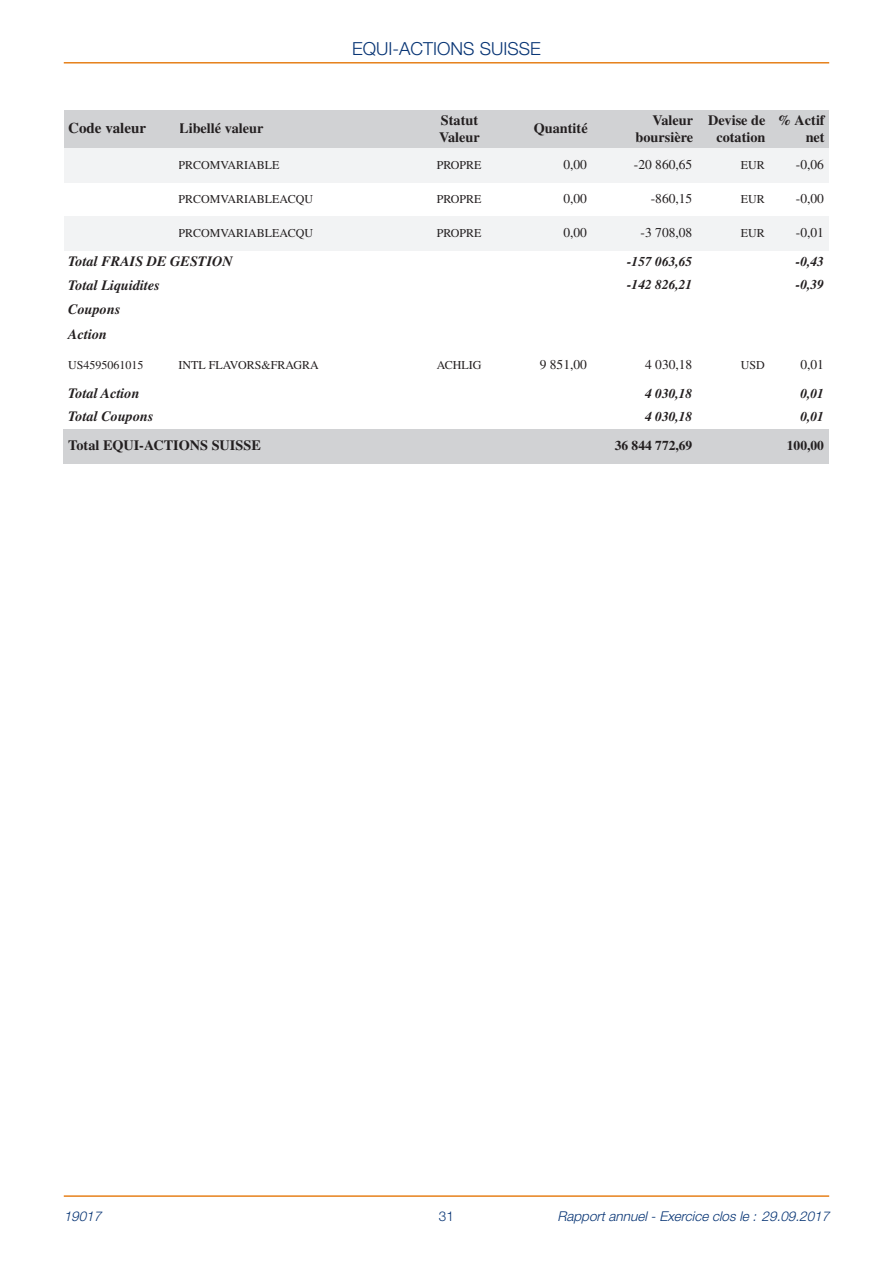
<style>
.page{position:relative;width:893px;height:1263px;background:#fff}
.page>*{position:absolute;margin:0;border:0;box-sizing:border-box;transform-origin:0 0}
.t1{font:300 18px "Helvetica Neue LT";color:#083575}
.t2{font:700 15px "Times";color:#231f20}
.t3{font:700 14.25px/17.1px "Times";color:#231f20;text-align:right}
.t4{font:italic 700 14.25px/25.5px "Times";color:#231f20}
.t5{font:13.5px "Times";color:#231f20}
.t6{font:italic 700 13.5px "Times";color:#231f20}
.t7{font:italic 300 13.5px "Helvetica Neue LT";color:#083575}
.t8{font:700 13.5px "Times";color:#231f20}
.t9{font:300 13.5px "Helvetica Neue LT";color:#083575}
.t10{font:12px "Times";color:#231f20}
</style>
<div class="page">
<hr style="left:64px;top:62px;width:765px;height:2px;background:#e6811b">
<hr style="left:64px;top:1195px;width:765px;height:2px;background:#e6811b">
<div style="left:765px;top:111px;width:64px;height:38px;background:#d1d2d4"></div>
<div style="left:693px;top:111px;width:72px;height:38px;background:#d1d2d4"></div>
<div style="left:588px;top:111px;width:105px;height:38px;background:#d1d2d4"></div>
<div style="left:497px;top:111px;width:91px;height:38px;background:#d1d2d4"></div>
<div style="left:422px;top:111px;width:75px;height:38px;background:#d1d2d4"></div>
<div style="left:179px;top:111px;width:243px;height:38px;background:#d1d2d4"></div>
<div style="left:64px;top:111px;width:115px;height:38px;background:#d1d2d4"></div>
<div style="left:765px;top:149px;width:63px;height:34px;background:#f2f3f4"></div>
<div style="left:692px;top:149px;width:73px;height:34px;background:#f2f3f4"></div>
<div style="left:587px;top:149px;width:105px;height:34px;background:#f2f3f4"></div>
<div style="left:497px;top:149px;width:90px;height:34px;background:#f2f3f4"></div>
<div style="left:422px;top:149px;width:75px;height:34px;background:#f2f3f4"></div>
<div style="left:179px;top:149px;width:243px;height:34px;background:#f2f3f4"></div>
<div style="left:64px;top:149px;width:115px;height:34px;background:#f2f3f4"></div>
<div style="left:765px;top:217px;width:63px;height:34px;background:#f2f3f4"></div>
<div style="left:692px;top:217px;width:73px;height:34px;background:#f2f3f4"></div>
<div style="left:587px;top:217px;width:105px;height:34px;background:#f2f3f4"></div>
<div style="left:497px;top:217px;width:90px;height:34px;background:#f2f3f4"></div>
<div style="left:422px;top:217px;width:75px;height:34px;background:#f2f3f4"></div>
<div style="left:179px;top:217px;width:243px;height:34px;background:#f2f3f4"></div>
<div style="left:64px;top:217px;width:115px;height:34px;background:#f2f3f4"></div>
<div style="left:692px;top:429px;width:136px;height:34px;background:#d1d2d4"></div>
<div style="left:587px;top:429px;width:105px;height:34px;background:#d1d2d4"></div>
<div style="left:64px;top:429px;width:523px;height:34px;background:#d1d2d4"></div>
<h1 class="t1" style="left:352px;top:38px;width:190px">EQUI-ACTIONS SUISSE</h1>
<p class="t3" style="left:439px;top:111px;width:42px;text-align:left">Statut<br>Valeur</p>
<p class="t3" style="left:778px;top:111px;width:49px">% Actif net</p>
<p class="t3" style="left:708px;top:111px;width:59px;text-align:center">Devise de cotation</p>
<p class="t3" style="left:636px;top:111px;width:59px">Valeur boursière</p>
<p class="t2" style="left:68px;top:119px;width:79px">Code valeur</p>
<p class="t3" style="left:179px;top:119px;width:86px">Libellé valeur</p>
<p class="t10" style="left:179px;top:158px;width:103px">PRCOMVARIABLE</p>
<p class="t10" style="left:437px;top:158px;width:46px">PROPRE</p>
<p class="t5" style="left:563px;top:157px;width:25px">0,00</p>
<p class="t5" style="left:634px;top:157px;width:60px">-20 860,65</p>
<p class="t10" style="left:741px;top:158px;width:25px">EUR</p>
<p class="t5" style="left:796px;top:157px;width:30px">-0,06</p>
<p class="t10" style="left:179px;top:192px;width:136px">PRCOMVARIABLEACQU</p>
<p class="t10" style="left:437px;top:192px;width:46px">PROPRE</p>
<p class="t5" style="left:563px;top:191px;width:25px">0,00</p>
<p class="t5" style="left:651px;top:191px;width:43px">-860,15</p>
<p class="t10" style="left:741px;top:192px;width:25px">EUR</p>
<p class="t5" style="left:796px;top:191px;width:30px">-0,00</p>
<p class="t10" style="left:179px;top:226px;width:136px">PRCOMVARIABLEACQU</p>
<p class="t10" style="left:437px;top:226px;width:46px">PROPRE</p>
<p class="t5" style="left:563px;top:225px;width:25px">0,00</p>
<p class="t5" style="left:641px;top:225px;width:53px">-3 708,08</p>
<p class="t10" style="left:741px;top:226px;width:25px">EUR</p>
<p class="t5" style="left:796px;top:225px;width:30px">-0,01</p>
<p class="t4" style="left:68px;top:248px;width:166px">Total FRAIS DE GESTION</p>
<p class="t6" style="left:627px;top:253px;width:67px">-157 063,65</p>
<p class="t6" style="left:796px;top:253px;width:30px">-0,43</p>
<p class="t4" style="left:68px;top:272px;width:93px">Total Liquidites</p>
<p class="t6" style="left:627px;top:277px;width:67px">-142 826,21</p>
<p class="t6" style="left:796px;top:277px;width:30px">-0,39</p>
<p class="t4" style="left:68px;top:296px;width:54px">Coupons<br>Action</p>
<p class="t10" style="left:68px;top:358px;width:77px">US4595061015</p>
<p class="t10" style="left:179px;top:358px;width:142px">INTL FLAVORS&amp;FRAGRA</p>
<p class="t10" style="left:437px;top:358px;width:46px">ACHLIG</p>
<p class="t5" style="left:540px;top:357px;width:49px">9 851,00</p>
<p class="t5" style="left:645px;top:357px;width:49px">4 030,18</p>
<p class="t10" style="left:741px;top:358px;width:25px">USD</p>
<p class="t5" style="left:800px;top:357px;width:25px">0,01</p>
<p class="t4" style="left:68px;top:380px;width:73px">Total Action</p>
<p class="t6" style="left:645px;top:385px;width:49px">4 030,18</p>
<p class="t6" style="left:800px;top:385px;width:25px">0,01</p>
<p class="t4" style="left:68px;top:404px;width:87px">Total Coupons</p>
<p class="t6" style="left:645px;top:409px;width:49px">4 030,18</p>
<p class="t6" style="left:800px;top:409px;width:25px">0,01</p>
<p class="t3" style="left:68px;top:436px;width:194px">Total EQUI-ACTIONS SUISSE</p>
<p class="t8" style="left:615px;top:437px;width:79px">36 844 772,69</p>
<p class="t8" style="left:787px;top:437px;width:39px">100,00</p>
<p class="t3" style="left:534px;top:119px;width:55px">Quantité</p>
<p class="t7" style="left:64px;top:1208px;width:42px">19017</p>
<p class="t9" style="left:439px;top:1208px;width:17px">31</p>
<p class="t7" style="left:558px;top:1208px;width:277px">Rapport annuel - Exercice clos le : 29.09.2017</p>
</div>
